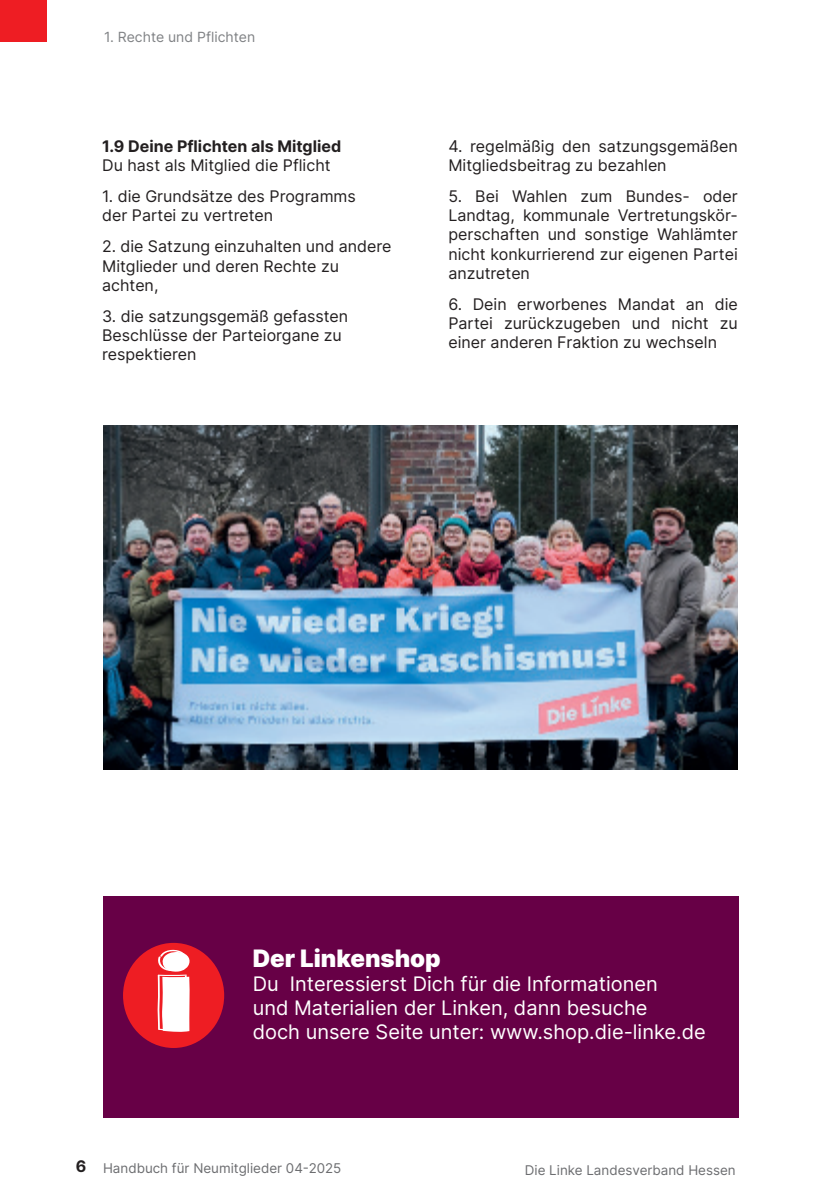
<style>
.page{position:relative;width:840px;height:1191px;background:#fff}
.page>*{position:absolute;margin:0;border:0;box-sizing:border-box;transform-origin:0 0}
.t1{font:900 24px "Inter";color:#fff}
.t2{font:20px/24px "Inter";color:#fff}
.t3{font:16px/19.2px "Inter";color:#231f20}
.t4{font:700 16px "Inter";color:#231f20}
.t5{font:14px "Inter";color:#808285}
.t6{font:13.4px "Inter";color:#6c6d70}
.s1{font-weight:700;font-size:16px;color:#fff}
</style>
<div class="page">
<div style="left:103px;top:896px;width:634px;height:221px;background:#670046"></div>
<img style="left:103px;top:426px;width:634px;height:344px">
<div style="left:0;top:0;width:47px;height:41px;background:#ee1d23"></div>
<div style="left:123px;top:943px;width:101px;height:105px;background:#ee1d23;border-radius:50%"></div>
<svg style="left:157px;top:949px;width:33px;height:83px"></svg>
<p class="t5" style="left:104px;top:27px;width:152px">1. Rechte und Pflichten</p>
<p class="t4" style="left:102px;top:134px;width:240px">1.9 Deine Pflichten als Mitglied</p>
<p class="t3" style="left:102px;top:155px;width:230px">Du hast als Mitglied die Pflicht</p>
<p class="t3" style="left:102px;top:186px;width:255px">1. die Grundsätze des Programms der Partei zu vertreten</p>
<p class="t3" style="left:102px;top:237px;width:291px">2. die Satzung einzuhalten und andere<br>Mitglieder und deren Rechte zu achten,</p>
<p class="t3" style="left:102px;top:306px;width:247px">3. die satzungsgemäß gefassten<br>Beschlüsse der Parteiorgane zu respektieren</p>
<p class="t3" style="left:448px;top:136px;width:291px">4. regelmäßig den satzungsgemäßen<br>Mitgliedsbeitrag zu bezahlen</p>
<p class="t3" style="left:448px;top:186px;width:291px;text-align:justify">5. Bei Wahlen zum Bundes- oder Landtag, kommunale Vertretungskör&shy;perschaften und sonstige Wahlämter nicht konkurrierend zur eigenen Partei anzutreten</p>
<p class="t3" style="left:448px;top:294px;width:291px;text-align:justify">6. Dein erworbenes Mandat an die Partei zurückzugeben und nicht zu einer anderen Fraktion zu wechseln</p>
<h1 class="t1" style="left:252px;top:939px;width:189px">Der Linkenshop</h1>
<p class="t2" style="left:252px;top:970px;width:454px">Du Interessierst Dich für die Informationen<br>und Materialien der Linken, dann besuche<br>doch unsere Seite unter: www.shop.die-linke.de</p>
<p class="t6" style="left:76px;top:1158px;width:267px"><span class="s1">6</span> Handbuch für Neumitglieder 04-2025</p>
<p class="t6" style="left:524px;top:1160px;width:212px">Die Linke Landesverband Hessen</p>
</div>
